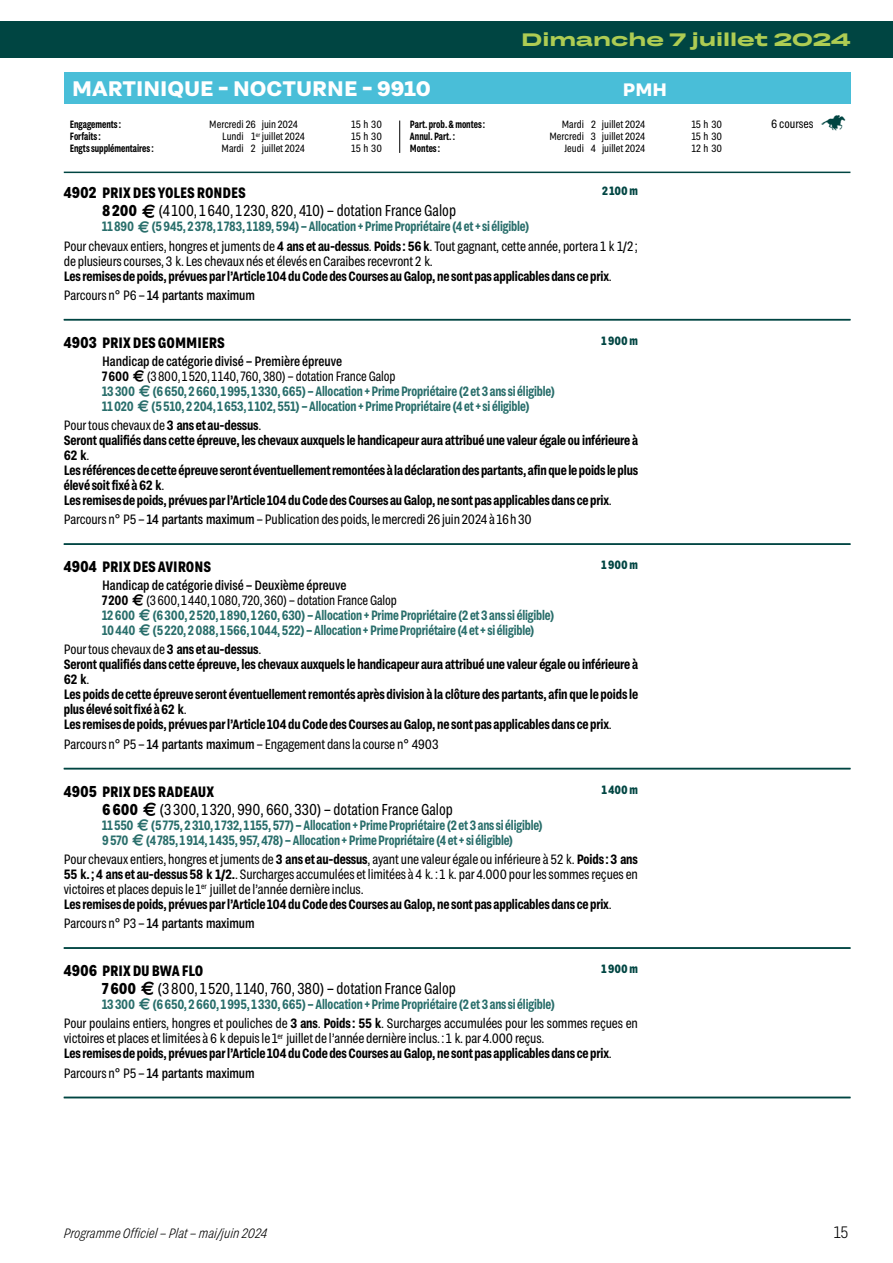
<style>
.page{position:relative;width:893px;height:1263px;background:#fff}
.page>*{position:absolute;margin:0;border:0;box-sizing:border-box;transform-origin:0 0}
.t1{font:700 21px "Grtsk Peta";color:#fff}
.t2{font:700 18px "Grtsk Giga";color:#aecc53}
.t3{font:700 18px "Grtsk Peta";color:#fff}
.t4{font:300 16.5px "Grtsk Zetta";color:#000}
.t5{font:15.75px "Grtsk Zetta";color:#000;scale:.95 1}
.t6{font:700 15px "Grtsk Zetta";color:#000}
.t7{font:600 13.5px/15px "Grtsk Zetta";letter-spacing:-.01em;color:#000}
.t8{font:600 13.5px/15px "Grtsk Zetta";letter-spacing:-.01em;color:#296e6b;scale:.95 1}
.t9{font:13.5px/15px "Grtsk Zetta";letter-spacing:-.01em;color:#000}
.t10{font:500 13.5px "Grtsk Zetta";letter-spacing:-.01em;color:#000}
.t11{font:italic 300 13.5px "Grtsk Zetta";color:#000}
.t12{font:700 12px "Grtsk Zetta";letter-spacing:-.005em;color:#004542}
.t13{font:12px "Grtsk Zetta";color:#000}
.t14{font:10.5px/12px "Grtsk Zetta";color:#000}
.t15{font:600 10.5px/12px "Grtsk Zetta";color:#000;scale:.9 1}
.t16{font:6.15px "Grtsk Zetta";color:#000}
.s1{font-family:"Picto FG";font-size:18px;color:#004542}
.s2{font-size:10.5px}
.s3{font-size:15.75px}
.s4{font-weight:700}
.s5{font-family:"Picto FG"}
.s6{font-family:"Picto FG";font-weight:400}
.s7{font-weight:400;color:#000}
.s8{color:#000}
.s9{font-weight:400}
.s10{font-weight:500;color:#000}
.s11{font-family:"Picto FG";font-weight:400;color:#000}
.s12{font-weight:500}
.s13{font-weight:600}
.s14{font-weight:600;color:#296e6b}
.s15{font-family:"Picto FG";color:#296e6b}
</style>
<div class="page">
<div style="left:0;top:21px;width:893px;height:36px;background:#004542"></div>
<hr style="left:64px;top:172px;width:786px;height:1px;background:#004542">
<div style="left:64px;top:72px;width:786px;height:32px;background:#49bed8"></div>
<hr style="left:399px;top:121px;width:1px;height:32px;background:#000">
<hr style="left:64px;top:319px;width:786px;height:1px;background:#004542">
<hr style="left:64px;top:543px;width:786px;height:2px;background:#004542">
<hr style="left:64px;top:768px;width:786px;height:1px;background:#004542">
<hr style="left:64px;top:947px;width:786px;height:2px;background:#004542">
<hr style="left:64px;top:1097px;width:786px;height:1px;background:#004542">
<h2 class="t2" style="left:521px;top:28px;width:331px">Dimanche 7 juillet 2024</h2>
<h1 class="t1" style="left:72px;top:75px;width:360px">MARTINIQUE – NOCTURNE – 9910</h1>
<h2 class="t3" style="left:623px;top:78px;width:46px">PMH</h2>
<p class="t15" style="left:70px;top:118px;width:59px">Engagements:<br>Forfaits:</p>
<p class="t14" style="left:209px;top:118px;width:48px;text-align:center">Mercredi 26<br>Lundi</p>
<p class="t14" style="left:262px;top:118px;width:45px">juin 2024 juillet 2024</p>
<p class="t14" style="left:351px;top:118px;width:32px">15h 30<br>15h 30</p>
<p class="t13" style="left:771px;top:117px;width:78px">6 courses <span class="s1">6</span></p>
<p class="t15" style="left:410px;top:118px;width:85px">Part. prob. &amp; montes:</p>
<p class="t14" style="left:562px;top:118px;width:85px">Mardi 2 juillet 2024</p>
<p class="t14" style="left:692px;top:118px;width:32px">15 h 30</p>
<p class="t15" style="left:410px;top:130px;width:52px">Annul. Part. :</p>
<p class="t14" style="left:549px;top:130px;width:97px">Mercredi 3 juillet 2024</p>
<p class="t14" style="left:692px;top:130px;width:32px">15 h 30</p>
<p class="t15" style="left:410px;top:142px;width:35px">Montes:</p>
<p class="t14" style="left:564px;top:142px;width:82px">Jeudi 4 juillet 2024</p>
<p class="t14" style="left:692px;top:142px;width:32px">12 h 30</p>
<p class="t16" style="left:252px;top:131px;width:10px"><span class="s2">1</span>er</p>
<p class="t15" style="left:70px;top:142px;width:95px">Engts supplémentaires:</p>
<p class="t14" style="left:222px;top:142px;width:85px">Mardi 2 juillet 2024</p>
<p class="t14" style="left:351px;top:142px;width:32px">15 h 30</p>
<p class="t12" style="left:602px;top:184px;width:37px">2 100 m</p>
<p class="t6" style="left:64px;top:184px;width:184px"><span class="s3">4902</span> PRIX DES YOLES RONDES</p>
<p class="t5" style="left:102px;top:201px;width:374px"><span class="s4">8200</span> <span class="s5">C</span> (4 100, 1640, 1 230, 820, 410) – dotation France Galop</p>
<p class="t8" style="left:64px;top:217px;width:606px;line-height:19.2px;text-indent:38px">11890 <span class="s6">C</span> (5945, 2378, 1 783, 1 189, 594) – Allocation + Prime Propriétaire (4 et + si éligible)<br><span class="s7">Pour chevaux entiers, hongres et juments de</span> <span class="s8">4 ans et au-dessus</span><span class="s7">.</span> <span class="s8">Poids: 56 k</span><span class="s7">. Tout gagnant, cette année, portera 1 k 1/2;</span></p>
<p class="t7" style="left:64px;top:253px;width:550px"><span class="s9">de plusieurs courses, 3 k. Les chevaux nés et élevés en Caraibes recevront 2 k.<br></span>Les remises de poids, prévues par l’Article 104 du Code des Courses au Galop, ne sont pas applicables dans ce prix<span class="s9">.</span></p>
<p class="t10" style="left:64px;top:287px;width:193px"><span class="s9">Parcours n° P6 –</span> 14 partants maximum</p>
<p class="t12" style="left:602px;top:333px;width:38px">1 900 m</p>
<p class="t6" style="left:64px;top:333px;width:163px"><span class="s3">4903</span> PRIX DES GOMMIERS</p>
<p class="t8" style="left:102px;top:353px;width:478px"><span class="s10">Handicap de catégorie divisé – Première épreuve<br></span><span class="s8">7600</span> <span class="s11">C</span> <span class="s7">(3800, 1520, 1 140, 760, 380) – dotation France Galop<br></span>13300 <span class="s6">C</span> (6650, 2660, 1995, 1330, 665) – Allocation + Prime Propriétaire (2 et 3 ans si éligible)<br>11020 <span class="s6">C</span> (5510, 2204, 1653, 1 102, 551) – Allocation + Prime Propriétaire (4 et + si éligible)</p>
<p class="t7" style="left:64px;top:417px;width:576px"><span class="s9">Pour tous chevaux de</span> 3 ans et au-dessus<span class="s9">.<br></span>Seront qualifiés dans cette épreuve, les chevaux auxquels le handicapeur aura attribué une valeur égale ou inférieure à 62 k<span class="s9">.<br></span>Les références de cette épreuve seront éventuellement remontées à la déclaration des partants, afin que le poids le plus élevé soit fixé à 62 k<span class="s9">.<br></span>Les remises de poids, prévues par l’Article 104 du Code des Courses au Galop, ne sont pas applicables dans ce prix<span class="s9">.</span></p>
<p class="t9" style="left:64px;top:512px;width:469px">Parcours n° P5 – <span class="s12">14 partants maximum</span> – Publication des poids, le mercredi 26 juin 2024 à 16h30</p>
<p class="t12" style="left:602px;top:558px;width:38px">1 900 m</p>
<p class="t6" style="left:64px;top:557px;width:149px"><span class="s3">4904</span> PRIX DES AVIRONS</p>
<p class="t8" style="left:102px;top:577px;width:478px"><span class="s10">Handicap de catégorie divisé – Deuxième épreuve<br></span><span class="s8">7200</span> <span class="s11">C</span> <span class="s7">(3600, 1440, 1080, 720, 360) – dotation France Galop<br></span>12600 <span class="s6">C</span> (6300, 2520, 1890, 1260, 630) – Allocation + Prime Propriétaire (2 et 3 ans si éligible)<br>10440 <span class="s6">C</span> (5220, 2088, 1566, 1044, 522) – Allocation + Prime Propriétaire (4 et + si éligible)</p>
<p class="t7" style="left:64px;top:642px;width:576px"><span class="s9">Pour tous chevaux de</span> 3 ans et au-dessus<span class="s9">.<br></span>Seront qualifiés dans cette épreuve, les chevaux auxquels le handicapeur aura attribué une valeur égale ou inférieure à 62 k<span class="s9">.<br></span>Les poids de cette épreuve seront éventuellement remontés après division à la clôture des partants, afin que le poids le plus élevé soit fixé à 62 k<span class="s9">.<br></span>Les remises de poids, prévues par l’Article 104 du Code des Courses au Galop, ne sont pas applicables dans ce prix<span class="s9">.</span></p>
<p class="t9" style="left:64px;top:736px;width:376px">Parcours n° P5 – <span class="s12">14 partants maximum</span> – Engagement dans la course n° 4903</p>
<p class="t12" style="left:602px;top:782px;width:37px">1 400 m</p>
<p class="t6" style="left:64px;top:782px;width:152px"><span class="s3">4905</span> PRIX DES RADEAUX</p>
<p class="t5" style="left:102px;top:799px;width:371px"><span class="s4">6600</span> <span class="s5">C</span> (3 300, 1 320, 990, 660, 330) – dotation France Galop</p>
<p class="t8" style="left:102px;top:817px;width:466px">11550 <span class="s6">C</span> (5775, 2310, 1 732, 1 155, 577) – Allocation + Prime Propriétaire (2 et 3 ans si éligible)<br>9570 <span class="s6">C</span> (4785, 1914, 1435, 957, 478) – Allocation + Prime Propriétaire (4 et + si éligible)</p>
<p class="t9" style="left:64px;top:851px;width:576px">Pour chevaux entiers, hongres et juments de <span class="s13">3 ans et au-dessus</span>, ayant une valeur égale ou inférieure à 52 k. <span class="s13">Poids: 3 ans 55 k.; 4 ans et au-dessus 58 k 1/2.</span>. Surcharges accumulées et limitées à 4 k.: 1 k. par 4.000 pour les sommes reçues en victoires et places depuis le 1<sup>er</sup> juillet de l’année dernière inclus.<br><span class="s13">Les remises de poids, prévues par l’Article 104 du Code des Courses au Galop, ne sont pas applicables dans ce prix</span>.</p>
<p class="t10" style="left:64px;top:915px;width:192px"><span class="s9">Parcours n° P3 –</span> 14 partants maximum</p>
<p class="t12" style="left:602px;top:961px;width:38px">1 900 m</p>
<p class="t6" style="left:64px;top:961px;width:141px"><span class="s3">4906</span> PRIX DU BWA FLO</p>
<p class="t5" style="left:102px;top:979px;width:374px"><span class="s4">7600</span> <span class="s5">C</span> (3800, 1 520, 1 140, 760, 380) – dotation France Galop</p>
<p class="t9" style="left:64px;top:994px;width:576px;line-height:19.2px;text-indent:38px"><span class="s14">13300</span> <span class="s15">C</span> <span class="s14">(6650, 2660, 1995, 1330, 665) – Allocation + Prime Propriétaire (2 et 3 ans si éligible)<br></span>Pour poulains entiers, hongres et pouliches de <span class="s13">3 ans</span>. <span class="s13">Poids: 55 k</span>. Surcharges accumulées pour les sommes reçues en</p>
<p class="t7" style="left:64px;top:1031px;width:550px"><span class="s9">victoires et places et limitées à 6 k depuis le 1</span><sup>er</sup> <span class="s9">juillet de l’année dernière inclus.: 1 k. par 4.000 reçus.<br></span>Les remises de poids, prévues par l’Article 104 du Code des Courses au Galop, ne sont pas applicables dans ce prix<span class="s9">.</span></p>
<p class="t10" style="left:64px;top:1064px;width:192px"><span class="s9">Parcours n° P5 –</span> 14 partants maximum</p>
<p class="t11" style="left:64px;top:1224px;width:205px">Programme Officiel – Plat – mai/juin 2024</p>
<p class="t4" style="left:834px;top:1221px;width:16px">15</p>
</div>
